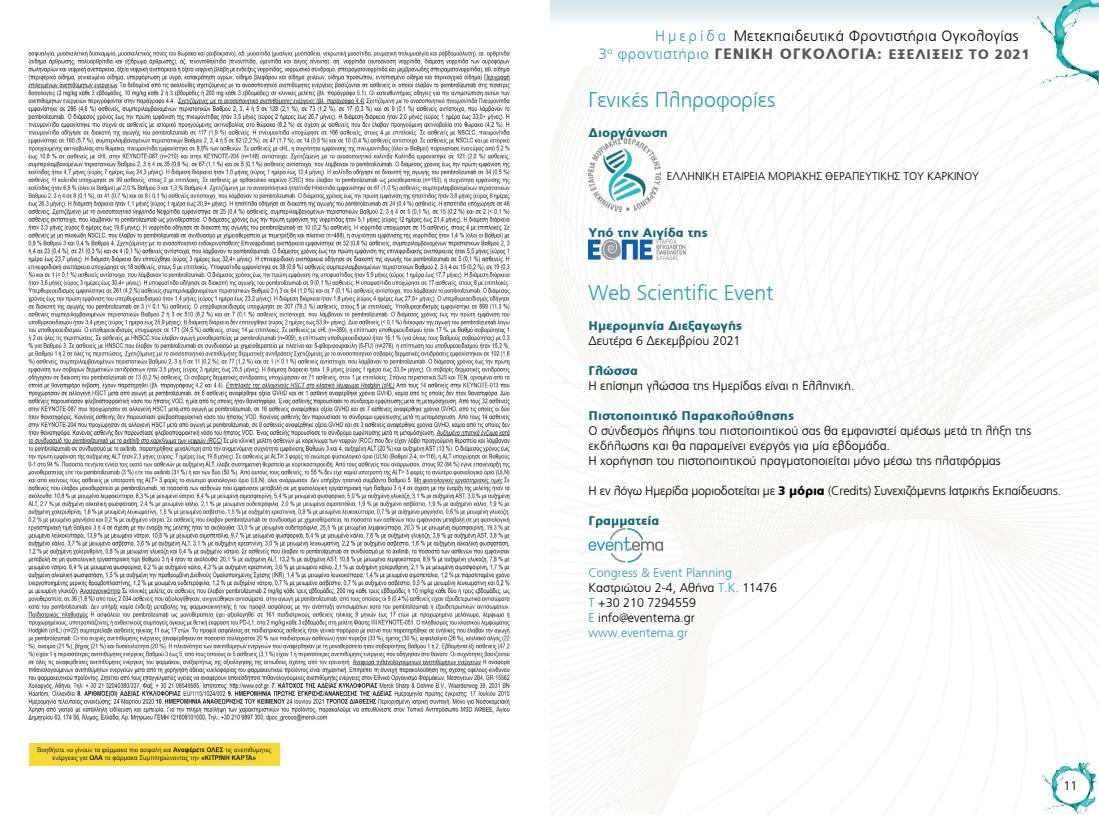
<style>
.page{position:relative;width:1099px;height:815px;background:#fff}
.page>*{position:absolute;margin:0;border:0;box-sizing:border-box;transform-origin:0 0}
.t1{font:300 21.25px "PF Catalog";color:#31a0b4}
.t2{font:300 15px/18px "PF Catalog";letter-spacing:.02em;color:#000}
.t3{font:300 12.5px/15px "PF Catalog";color:#000}
.t4{font:900 12.5px "PF Catalog";color:#156977}
.t5{font:300 11.25px "PF Catalog";color:#000}
.s1{color:#31a0b4}
.s2{font-weight:900;color:#58595b}
.s3{font-weight:900;font-size:13.75px;color:#58595b}
.s4{font-weight:900}
</style>
<div class="page">
<img style="left:550px;top:0;width:548px;height:815px">
<img style="left:28px;top:50px;width:482px;height:717px">
<img style="left:588px;top:139px;width:72px;height:72px">
<img style="left:588px;top:239px;width:97px;height:20px">
<svg style="left:588px;top:527px;width:75px;height:37px"></svg>
<p class="t2" style="left:598px;top:27px;width:432px;text-indent:57px"><span class="s1">Η μ ε ρ ί δ α</span> Μετεκπαιδευτικά Φροντιστήρια Ογκολογίας<br><span class="s1">3</span><sup>ο</sup> <span class="s1">φροντιστήριο</span> <span class="s2">ΓΕΝΙΚΗ ΟΓΚΟΛΟΓΙΑ:</span> <span class="s3">ΕΞΕΛΙΞΕΙΣ ΤΟ 2021</span></p>
<h1 class="t1" style="left:588px;top:87px;width:188px">Γενικές Πληροφορίες</h1>
<p class="t4" style="left:588px;top:125px;width:81px">Διοργάνωση</p>
<p class="t5" style="left:667px;top:170px;width:313px">ΕΛΛΗΝΙΚΗ ΕΤΑΙΡΕΙΑ ΜΟΡΙΑΚΗΣ ΘΕΡΑΠΕΥΤΙΚΗΣ ΤΟΥ ΚΑΡΚΙΝΟΥ</p>
<p class="t4" style="left:588px;top:225px;width:121px">Υπό την Αιγίδα της</p>
<h1 class="t1" style="left:588px;top:280px;width:187px">Web Scientific Event</h1>
<p class="t4" style="left:588px;top:318px;width:155px">Ημερομηνία Διεξαγωγής</p>
<p class="t3" style="left:588px;top:333px;width:154px">Δευτέρα 6 Δεκεμβρίου 2021</p>
<p class="t4" style="left:588px;top:363px;width:51px">Γλώσσα</p>
<p class="t3" style="left:588px;top:378px;width:267px">Η επίσημη γλώσσα της Ημερίδας είναι η Ελληνική.</p>
<p class="t4" style="left:588px;top:408px;width:207px">Πιστοποιητικό Παρακολούθησης</p>
<p class="t3" style="left:588px;top:423px;width:444px">Ο σύνδεσμος λήψης του πιστοποιητικού σας θα εμφανιστεί αμέσως μετά τη λήξη της εκδήλωσης και θα παραμείνει ενεργός για μία εβδομάδα.<br>Η χορήγηση του πιστοποιητικού πραγματοποιείται μόνο μέσω της πλατφόρμας</p>
<p class="t3" style="left:588px;top:483px;width:474px">Η εν λόγω Ημερίδα μοριοδοτείται με <span class="s4">3 μόρια</span> (Credits) Συνεχιζόμενης Ιατρικής Εκπαίδευσης.</p>
<p class="t4" style="left:588px;top:513px;width:72px">Γραμματεία</p>
<p class="t3" style="left:588px;top:565px;width:190px"><span class="s1">Congress &amp; Event Planning<br></span>Καστριώτου 2-4, Αθήνα <span class="s1">Τ.Κ.</span> 11476<br><span class="s1">Τ</span> +30 210 7294559<br><span class="s1">E</span> info@eventema.gr <span class="s1">www.eventema.gr</span></p>
<p class="t3" style="left:1063px;top:778px;width:15px">11</p>
</div>
